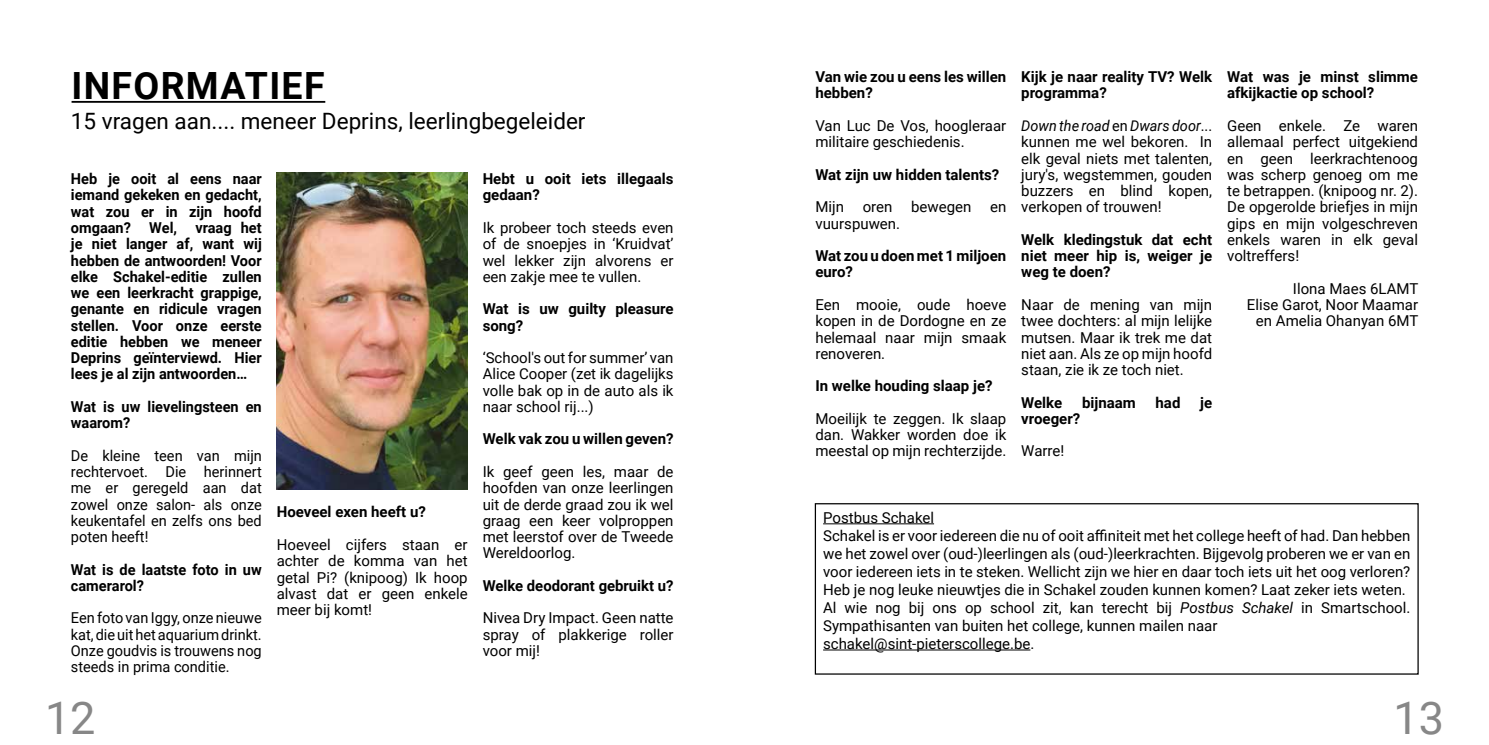
<style>
.page{position:relative;width:1489px;height:745px;background:#fff}
.page>*{position:absolute;margin:0;border:0;box-sizing:border-box;transform-origin:0 0}
.t1{font:45px "Roboto";color:#878787}
.t2{font:700 37.5px "Roboto";letter-spacing:.035em;color:#000}
.t3{font:22.5px "Roboto";color:#000}
.t4{font:15px/16.2px "Roboto";color:#000;text-align:justify}
.t5{font:700 15px/16.2px "Roboto";color:#000}
.t6{font:15px/16.2px "Roboto";color:#000;text-align:justify;scale:.96 1}
.s1{font-style:italic}
</style>
<div class="page">
<hr style="left:72px;top:101px;width:253px;height:2px;background:#000">
<img style="left:277px;top:173px;width:190px;height:316px">
<hr style="left:823px;top:523px;width:111px;height:1px;background:#000">
<hr style="left:823px;top:649px;width:207px;height:1px;background:#000">
<div style="left:814px;top:503px;width:604px;height:171px;border:1px solid #000"></div>
<h2 class="t2" style="left:72px;top:59px;width:254px">INFORMATIEF</h2>
<h3 class="t3" style="left:71px;top:105px;width:516px">15 vragen aan.... meneer Deprins, leerlingbegeleider</h3>
<p class="t5" style="left:71px;top:170px;width:192px;text-align:justify">Heb je ooit al eens naar iemand gekeken en gedacht, wat zou er in zijn hoofd omgaan? Wel, vraag het je niet langer af, want wij hebben de antwoorden! Voor elke Schakel-editie zullen we een leerkracht grappige, genante en ridicule vragen stellen. Voor onze eerste editie hebben we meneer Deprins geïnterviewd. Hier lees je al zijn antwoorden…</p>
<p class="t5" style="left:71px;top:397px;width:192px">Wat is uw lievelingsteen en waarom?</p>
<p class="t4" style="left:71px;top:446px;width:192px">De kleine teen van mijn rechtervoet. Die herinnert me er geregeld aan dat zowel onze salon- als onze keukentafel en zelfs ons bed poten heeft!</p>
<p class="t5" style="left:71px;top:560px;width:192px">Wat is de laatste foto in uw camerarol?</p>
<p class="t4" style="left:71px;top:609px;width:192px">Een foto van Iggy, onze nieuwe kat, die uit het aquarium drinkt.<br>Onze goudvis is trouwens nog steeds in prima conditie.</p>
<p class="t5" style="left:482px;top:170px;width:192px">Hebt u ooit iets illegaals gedaan?</p>
<p class="t4" style="left:482px;top:219px;width:192px">Ik probeer toch steeds even of de snoepjes in ‘Kruidvat’ wel lekker zijn alvorens er een zakje mee te vullen.</p>
<p class="t5" style="left:482px;top:300px;width:192px">Wat is uw guilty pleasure song?</p>
<p class="t4" style="left:482px;top:349px;width:192px">‘School's out for summer’ van Alice Cooper (zet ik dagelijks volle bak op in de auto als ik naar school rij...)</p>
<p class="t5" style="left:482px;top:430px;width:192px">Welk vak zou u willen geven?</p>
<p class="t4" style="left:482px;top:462px;width:192px">Ik geef geen les, maar de hoofden van onze leerlingen uit de derde graad zou ik wel graag een keer volproppen met leerstof over de Tweede Wereldoorlog.</p>
<p class="t5" style="left:482px;top:576px;width:192px">Welke deodorant gebruikt u?</p>
<p class="t4" style="left:482px;top:609px;width:192px">Nivea Dry Impact. Geen natte spray of plakkerige roller voor mij!</p>
<p class="t5" style="left:277px;top:503px;width:151px">Hoeveel exen heeft u?</p>
<p class="t4" style="left:277px;top:535px;width:192px">Hoeveel cijfers staan er achter de komma van het getal Pi? (knipoog) Ik hoop alvast dat er geen enkele meer bij komt!</p>
<p class="t5" style="left:815px;top:68px;width:192px">Van wie zou u eens les willen hebben?</p>
<p class="t4" style="left:815px;top:117px;width:192px">Van Luc De Vos, hoogleraar militaire geschiedenis.</p>
<p class="t5" style="left:815px;top:166px;width:185px">Wat zijn uw hidden talents?</p>
<p class="t4" style="left:815px;top:198px;width:192px">Mijn oren bewegen en vuurspuwen.</p>
<p class="t5" style="left:815px;top:247px;width:192px">Wat zou u doen met 1 miljoen euro?</p>
<p class="t4" style="left:815px;top:296px;width:192px">Een mooie, oude hoeve kopen in de Dordogne en ze helemaal naar mijn smaak renoveren.</p>
<p class="t5" style="left:815px;top:377px;width:179px">In welke houding slaap je?</p>
<p class="t4" style="left:815px;top:409px;width:192px">Moeilijk te zeggen. Ik slaap dan. Wakker worden doe ik meestal op mijn rechterzijde.</p>
<p class="t5" style="left:1021px;top:68px;width:192px">Kijk je naar reality TV? Welk programma?</p>
<p class="t6" style="left:1021px;top:117px;width:200px"><span class="s1">Down the road</span> en <span class="s1">Dwars door</span>... kunnen me wel bekoren. In elk geval niets met talenten, jury's, wegstemmen, gouden buzzers en blind kopen, verkopen of trouwen!</p>
<p class="t5" style="left:1021px;top:231px;width:192px;text-align:justify">Welk kledingstuk dat echt niet meer hip is, weiger je weg te doen?</p>
<p class="t4" style="left:1021px;top:296px;width:192px">Naar de mening van mijn twee dochters: al mijn lelijke mutsen. Maar ik trek me dat niet aan. Als ze op mijn hoofd staan, zie ik ze toch niet.</p>
<p class="t5" style="left:1021px;top:393px;width:42px">Welke</p>
<p class="t5" style="left:1081px;top:393px;width:55px">bijnaam</p>
<p class="t5" style="left:1155px;top:393px;width:26px">had</p>
<p class="t5" style="left:1200px;top:393px;width:14px">je</p>
<p class="t5" style="left:1021px;top:409px;width:61px">vroeger?</p>
<p class="t4" style="left:1021px;top:442px;width:45px">Warre!</p>
<p class="t5" style="left:1227px;top:68px;width:192px">Wat was je minst slimme afkijkactie op school?</p>
<p class="t4" style="left:1227px;top:117px;width:192px">Geen enkele. Ze waren allemaal perfect uitgekiend en geen leerkrachtenoog was scherp genoeg om me te betrappen. (knipoog nr. 2).<br>De opgerolde briefjes in mijn gips en mijn volgeschreven enkels waren in elk geval voltreffers!</p>
<p class="t4" style="left:1246px;top:279px;width:173px;text-align:right">Ilona Maes 6LAMT<br>Elise Garot, Noor Maamar en Amelia Ohanyan 6MT</p>
<p class="t4" style="left:823px;top:507px;width:588px;line-height:18px;text-align:left">Postbus Schakel<br>Schakel is er voor iedereen die nu of ooit affiniteit met het college heeft of had. Dan hebben we het zowel over (oud-)leerlingen als (oud-)leerkrachten. Bijgevolg proberen we er van en voor iedereen iets in te steken. Wellicht zijn we hier en daar toch iets uit het oog verloren?<br>Heb je nog leuke nieuwtjes die in Schakel zouden kunnen komen? Laat zeker iets weten.<br>Al wie nog bij ons op school zit, kan terecht bij <span class="s1">Postbus Schakel</span> in Smartschool.<br>Sympathisanten van buiten het college, kunnen mailen naar schakel@sint-pieterscollege.be.</p>
<h1 class="t1" style="left:45px;top:685px;width:52px">12</h1>
<h1 class="t1" style="left:1393px;top:685px;width:52px">13</h1>
</div>
